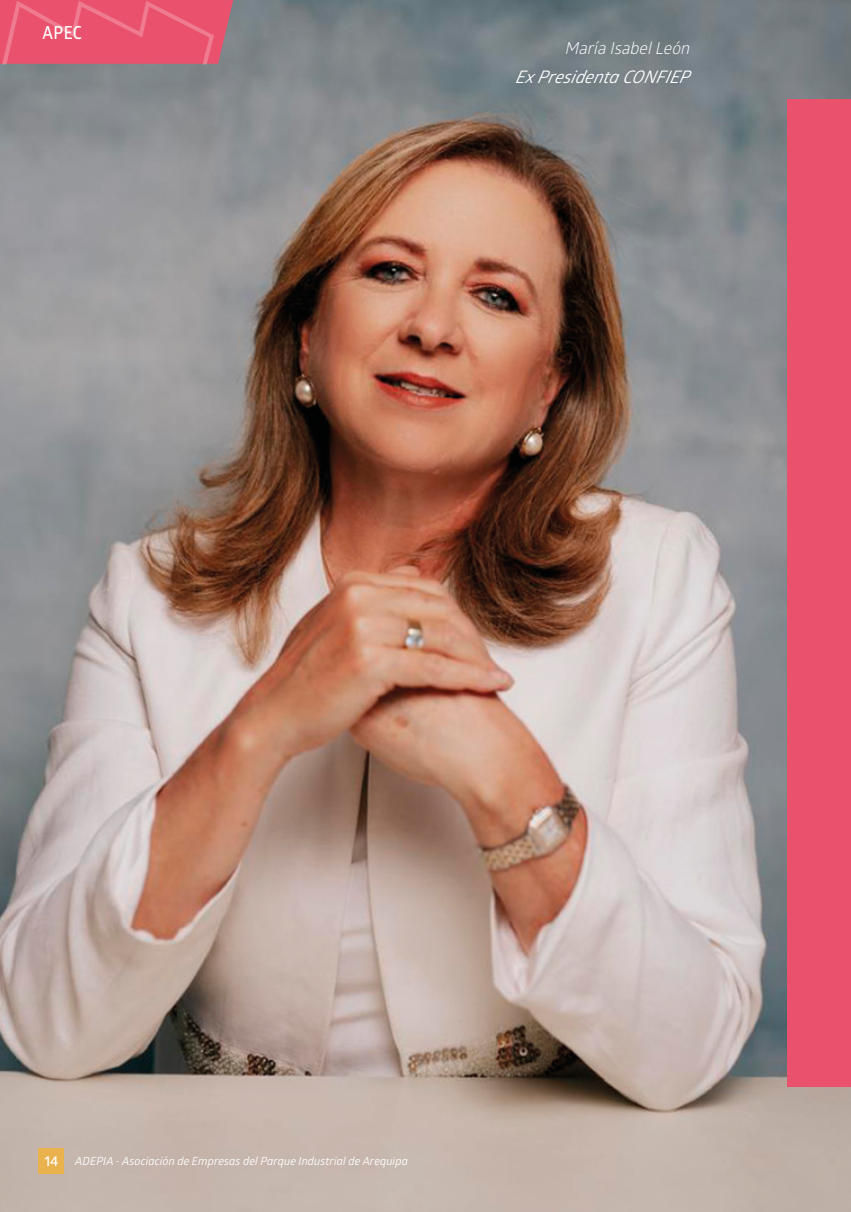
<style>
.page{position:relative;width:851px;height:1212px;background:#fff}
.page>*{position:absolute;margin:0;border:0;box-sizing:border-box;transform-origin:0 0}
.t1{font:600 18px "Glober";color:#fff;scale:.9 1}
.t2{font:italic 17.25px "Glober";color:#fff}
.t3{font:italic 16.5px "Glober";color:#fff}
.t4{font:600 14.25px "Glober";color:#fff}
.t5{font:italic 11.25px "Glober";letter-spacing:.005em;color:#fff}
</style>
<div class="page">
<img style="left:0;top:0;width:850px;height:1212px">
<div style="left:39px;top:1148px;width:25px;height:26px;background:#eab24d"></div>
<svg style="left:0;top:0;width:233px;height:64px;background:#e65671"></svg>
<div style="left:787px;top:99px;width:63px;height:988px;background:#ea516d"></div>
<p class="t1" style="left:43px;top:20px;width:45px">APEC</p>
<p class="t3" style="left:564px;top:37px;width:131px">MaríaIsabelLeón</p>
<p class="t2" style="left:515px;top:64px;width:180px">ExPresidenta CONFIEP</p>
<p class="t4" style="left:44px;top:1151px;width:16px">14</p>
<p class="t5" style="left:75px;top:1153px;width:334px">ADEPIA - Asociación de Empresas del Parque Industrial de Arequipa</p>
</div>
